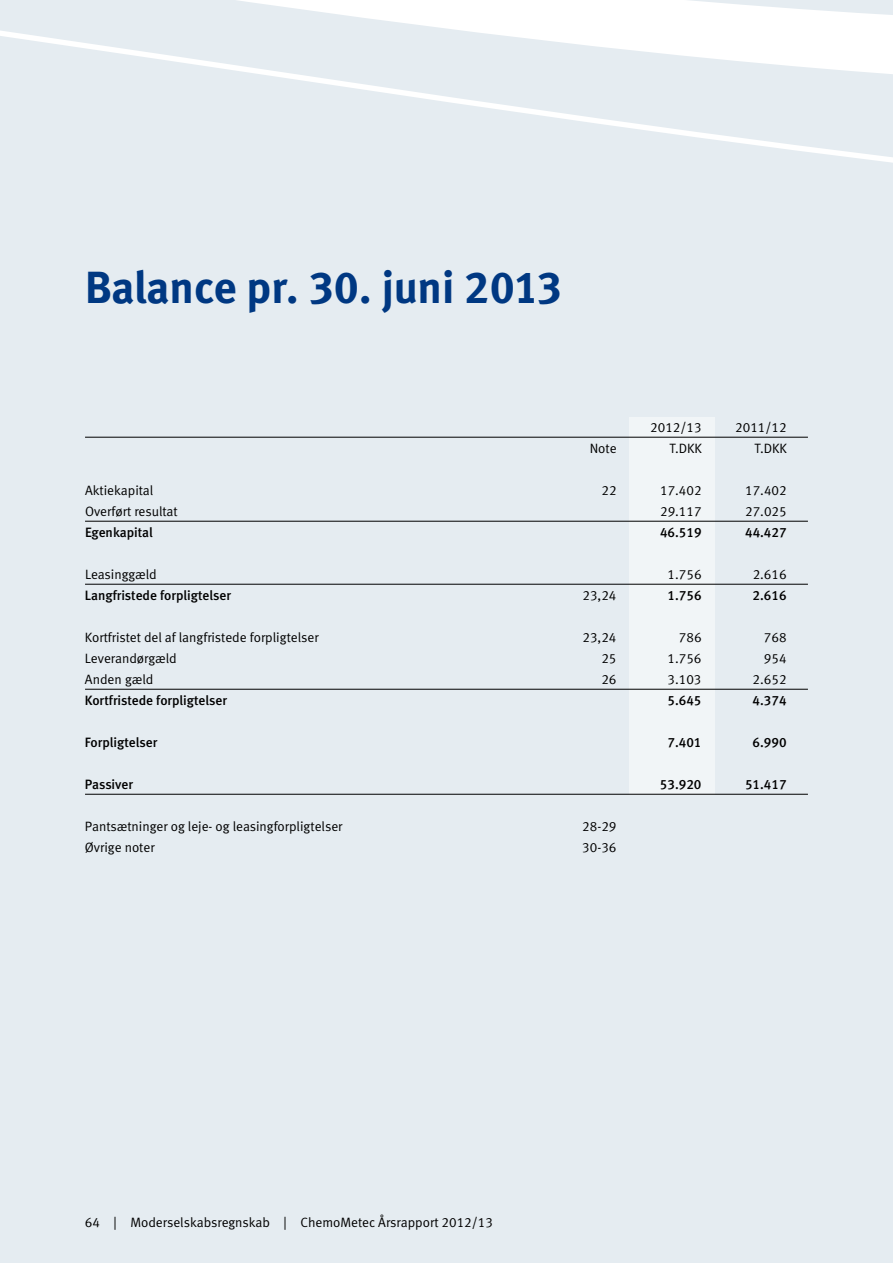
<style>
.page{position:relative;width:893px;height:1263px;background:#e5ecf1}
.page>*{position:absolute;margin:0;border:0;box-sizing:border-box;transform-origin:0 0}
.t1{font:45px "Meta Bold LF";letter-spacing:-.005em;color:#003882}
.t2{font:13.5px "Meta Normal LF";color:#000}
.t3{font:13.5px "Meta Medium LF";color:#000}
</style>
<div class="page">
<svg style="left:238px;top:0;width:655px;height:25px;fill:#fff"></svg>
<svg style="left:0;top:25px;width:893px;height:138px"></svg>
<div style="left:629px;top:417px;width:85px;height:377px;background:#f1f5f7"></div>
<hr style="left:85px;top:437px;width:723px;height:1px;background:#000">
<hr style="left:85px;top:521px;width:723px;height:1px;background:#000">
<hr style="left:85px;top:584px;width:723px;height:1px;background:#000">
<hr style="left:85px;top:689px;width:723px;height:1px;background:#000">
<hr style="left:85px;top:794px;width:723px;height:1px;background:#000">
<h1 class="t1" style="left:85px;top:261px;width:478px">Balance pr. 30. juni 2013</h1>
<p class="t2" style="left:650px;top:419px;width:53px">2012/13</p>
<p class="t2" style="left:735px;top:419px;width:53px">2011/12</p>
<p class="t2" style="left:590px;top:440px;width:28px">Note</p>
<p class="t2" style="left:669px;top:440px;width:34px">T.DKK</p>
<p class="t2" style="left:754px;top:440px;width:34px">T.DKK</p>
<p class="t2" style="left:85px;top:482px;width:70px">Aktiekapital</p>
<p class="t2" style="left:601px;top:482px;width:17px">22</p>
<p class="t2" style="left:660px;top:482px;width:43px">17.402</p>
<p class="t2" style="left:745px;top:482px;width:43px">17.402</p>
<p class="t2" style="left:85px;top:503px;width:94px">Overført resultat</p>
<p class="t2" style="left:660px;top:503px;width:43px">29.117</p>
<p class="t2" style="left:745px;top:503px;width:43px">27.025</p>
<p class="t3" style="left:85px;top:524px;width:69px">Egenkapital</p>
<p class="t3" style="left:660px;top:524px;width:43px">46.519</p>
<p class="t3" style="left:745px;top:524px;width:43px">44.427</p>
<p class="t2" style="left:85px;top:566px;width:73px">Leasinggæld</p>
<p class="t2" style="left:668px;top:566px;width:35px">1.756</p>
<p class="t2" style="left:753px;top:566px;width:35px">2.616</p>
<p class="t3" style="left:85px;top:587px;width:147px">Langfristede forpligtelser</p>
<p class="t2" style="left:582px;top:587px;width:36px">23,24</p>
<p class="t3" style="left:668px;top:587px;width:35px">1.756</p>
<p class="t3" style="left:753px;top:587px;width:35px">2.616</p>
<p class="t2" style="left:85px;top:629px;width:235px">Kortfristet del af langfristede forpligtelser</p>
<p class="t2" style="left:582px;top:629px;width:36px">23,24</p>
<p class="t2" style="left:679px;top:629px;width:24px">786</p>
<p class="t2" style="left:764px;top:629px;width:24px">768</p>
<p class="t2" style="left:85px;top:650px;width:93px">Leverandørgæld</p>
<p class="t2" style="left:601px;top:650px;width:17px">25</p>
<p class="t2" style="left:668px;top:650px;width:35px">1.756</p>
<p class="t2" style="left:764px;top:650px;width:24px">954</p>
<p class="t2" style="left:85px;top:671px;width:70px">Anden gæld</p>
<p class="t2" style="left:601px;top:671px;width:17px">26</p>
<p class="t2" style="left:668px;top:671px;width:35px">3.103</p>
<p class="t2" style="left:753px;top:671px;width:35px">2.652</p>
<p class="t3" style="left:85px;top:692px;width:144px">Kortfristede forpligtelser</p>
<p class="t3" style="left:667px;top:692px;width:35px">5.645</p>
<p class="t3" style="left:753px;top:692px;width:35px">4.374</p>
<p class="t3" style="left:85px;top:734px;width:74px">Forpligtelser</p>
<p class="t3" style="left:667px;top:734px;width:35px">7.401</p>
<p class="t3" style="left:753px;top:734px;width:35px">6.990</p>
<p class="t3" style="left:85px;top:776px;width:50px">Passiver</p>
<p class="t3" style="left:660px;top:776px;width:43px">53.920</p>
<p class="t3" style="left:745px;top:776px;width:43px">51.417</p>
<p class="t2" style="left:85px;top:818px;width:259px">Pantsætninger og leje- og leasingforpligtelser</p>
<p class="t2" style="left:582px;top:818px;width:36px">28-29</p>
<p class="t2" style="left:85px;top:839px;width:71px">Øvrige noter</p>
<p class="t2" style="left:582px;top:839px;width:36px">30-36</p>
<p class="t2" style="left:85px;top:1215px;width:410px">64 | Moderselskabsregnskab | ChemoMetec Årsrapport 2012/13</p>
</div>
